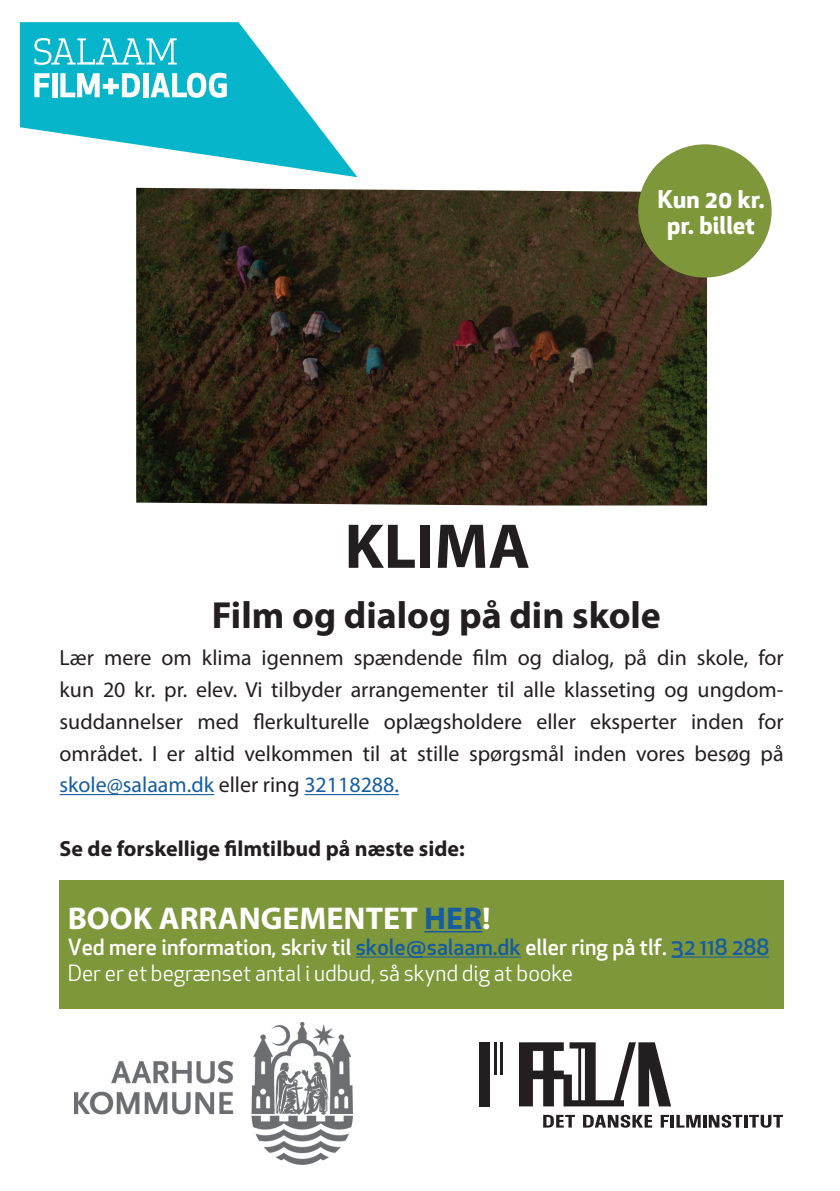
<style>
.page{position:relative;width:840px;height:1191px;background:#fff}
.page>*{position:absolute;margin:0;border:0;box-sizing:border-box;transform-origin:0 0}
.t1{font:700 63.8px "Myriad Pro";color:#231f20}
.t2{font:700 37.8px "Myriad Pro";color:#231f20}
.t3{font:700 31.6px "Myriad Pro";color:#fff}
.t4{font:700 24px/25.8px "Apex New";letter-spacing:.01em;color:#fff;text-align:center}
.t5{font:22px/31.8px "Myriad Pro";color:#231f20;text-align:justify}
.t6{font:22px/26.4px "Apex New";color:#fff}
.t7{font:700 22px "Myriad Pro";color:#231f20}
.s1{color:#175d9e}
.s2{font-weight:500}
.s3{font-weight:500;color:#175d9e}
</style>
<div class="page">
<div style="left:60px;top:880px;width:723px;height:128px;background:#7e973a"></div>
<hr style="left:60px;top:794px;width:154px;height:1px;background:#175d9e">
<hr style="left:304px;top:794px;width:95px;height:1px;background:#175d9e">
<img style="left:136px;top:188px;width:570px;height:317px">
<svg style="left:637px;top:144px;width:134px;height:134px"></svg>
<div style="left:479px;top:1042px;width:10px;height:64px;background:#231f20"></div>
<hr style="left:494px;top:1042px;width:2px;height:32px;background:#231f20">
<hr style="left:500px;top:1042px;width:2px;height:32px;background:#231f20">
<svg style="left:519px;top:1042px;width:151px;height:64px"></svg>
<svg style="left:543px;top:1114px;width:31px;height:13px"></svg>
<svg style="left:583px;top:1114px;width:68px;height:13px"></svg>
<svg style="left:660px;top:1114px;width:40px;height:13px"></svg>
<svg style="left:703px;top:1115px;width:3px;height:12px"></svg>
<svg style="left:708px;top:1114px;width:34px;height:13px"></svg>
<svg style="left:744px;top:1115px;width:3px;height:12px"></svg>
<svg style="left:749px;top:1114px;width:33px;height:13px"></svg>
<svg style="left:20px;top:22px;width:337px;height:155px;fill:#07b5cb"></svg>
<svg style="left:34px;top:38px;width:143px;height:27px"></svg>
<svg style="left:34px;top:73px;width:16px;height:24px"></svg>
<div style="left:52px;top:73px;width:5px;height:24px;background:#fff"></div>
<svg style="left:60px;top:73px;width:80px;height:24px"></svg>
<div style="left:143px;top:73px;width:5px;height:24px;background:#fff"></div>
<svg style="left:150px;top:73px;width:77px;height:25px"></svg>
<img style="left:74px;top:1022px;width:278px;height:142px">
<hr style="left:424px;top:931px;width:58px;height:1px;background:#175d9e">
<hr style="left:355px;top:956px;width:165px;height:1px;background:#175d9e">
<hr style="left:670px;top:956px;width:98px;height:1px;background:#175d9e">
<p class="t4" style="left:657px;top:185px;width:108px">Kun 20 kr. pr. billet</p>
<h1 class="t1" style="left:344px;top:505px;width:187px">KLIMA</h1>
<h2 class="t2" style="left:212px;top:590px;width:450px">Film og dialog på din skole</h2>
<p class="t5" style="left:60px;top:641px;width:725px">Lær mere om klima igennem spændende film og dialog, på din skole, for kun 20 kr. pr. elev. Vi tilbyder arrangementer til alle klasseting og ungdom&shy;suddannelser med flerkulturelle oplægsholdere eller eksperter inden for området. I er altid velkommen til at stille spørgsmål inden vores besøg på <span class="s1">skole@salaam.dk</span> eller ring <span class="s1">32118288.</span></p>
<p class="t7" style="left:60px;top:834px;width:406px">Se de forskellige filmtilbud på næste side:</p>
<h3 class="t3" style="left:68px;top:897px;width:424px">BOOK ARRANGEMENTET <span class="s1">HER</span>!</h3>
<p class="t6" style="left:68px;top:933px;width:702px"><span class="s2">Ved mere information, skriv til</span> <span class="s3">skole@salaam.dk</span> <span class="s2">eller ring på tlf.</span> <span class="s3">32 118 288<br></span>Der er et begrænset antal i udbud, så skynd dig at booke</p>
</div>
